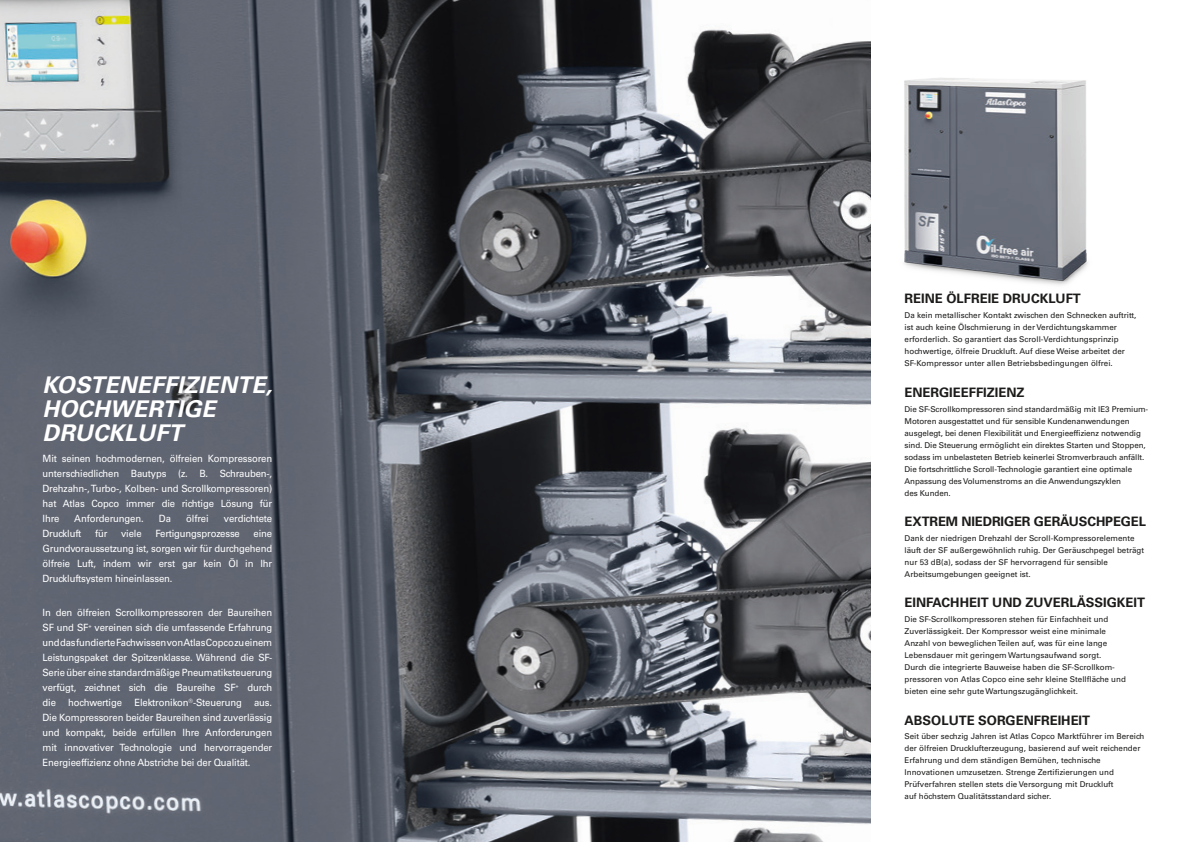
<style>
.page{position:relative;width:1191px;height:842px;background:#fff}
.page>*{position:absolute;margin:0;border:0;box-sizing:border-box;transform-origin:0 0}
.t1{font:italic 700 23px/24px "Univers LT Std";letter-spacing:.01em;color:#fff}
.t2{font:700 13px "Univers LT Std";color:#1c1b1a}
.t3{font:10px/15px "Univers LT Std";letter-spacing:-.015em;color:#fff;text-align:justify;scale:.95 1}
.t4{font:8px/12px "Univers LT Std";color:#1c1b1a}
</style>
<div class="page">
<img style="left:0;top:0;width:871px;height:842px">
<img style="left:839px;top:16px;width:249px;height:319px">
<h1 class="t1" style="left:43px;top:373px;width:231px">KOSTENEFFIZIENTE,<br>HOCHWERTIGE<br>DRUCKLUFT</h1>
<p class="t3" style="left:43px;top:450px;width:243px">Mit seinen hochmodernen, ölfreien Kompressoren unterschiedlichen Bautyps (z. B. Schrauben-, Drehzahn-, Turbo-, Kolben- und Scrollkompressoren) hat Atlas Copco immer die richtige Lösung für Ihre</p>
<p class="t3" style="left:74px;top:510px;width:75px">Anforderungen.</p>
<p class="t3" style="left:159px;top:510px;width:14px">Da</p>
<p class="t3" style="left:186px;top:510px;width:25px">ölfrei</p>
<p class="t3" style="left:224px;top:510px;width:52px">verdichtete</p>
<p class="t3" style="left:43px;top:525px;width:42px">Druckluft</p>
<p class="t3" style="left:95px;top:525px;width:15px">für</p>
<p class="t3" style="left:121px;top:525px;width:23px">viele</p>
<p class="t3" style="left:155px;top:525px;width:91px">Fertigungsprozesse</p>
<p class="t3" style="left:43px;top:525px;width:243px;text-indent:211px">eine Grundvoraussetzung ist, sorgen wir für durchgehend ölfreie Luft, indem wir erst gar kein Öl in Ihr Druckluftsystem hineinlassen.</p>
<p class="t3" style="left:43px;top:605px;width:243px">In den ölfreien Scrollkompressoren der Baureihen SF und SF<sup>+</sup> vereinen sich die umfassende Erfahrung und das fundierte Fachwissen von Atlas Copco zu einem Leistungspaket der Spitzenklasse. Während die SF-Serie über eine standardmäßige Pneumatiksteuerung verfügt, zeichnet sich die Baureihe SF<sup>+</sup> durch die hochwertige Elektronikon<sup>®</sup>-Steuerung aus.<br>Die Kompressoren beider Baureihen sind zuverlässig und kompakt, beide erfüllen Ihre Anforderungen mit innovativer Technologie und hervorragender Energieeffizienz ohne Abstriche bei der Qualität.</p>
<h2 class="t2" style="left:904px;top:291px;width:178px">REINE ÖLFREIE DRUCKLUFT</h2>
<p class="t4" style="left:904px;top:310px;width:233px">Da kein metallischer Kontakt zwischen den Schnecken auftritt, ist auch keine Ölschmierung in der Verdichtungskammer erforderlich. So garantiert das Scroll-Verdichtungsprinzip hochwertige, ölfreie Druckluft. Auf diese Weise arbeitet der SF-Kompressor unter allen Betriebsbedingungen ölfrei.</p>
<h2 class="t2" style="left:904px;top:385px;width:121px">ENERGIEEFFIZIENZ</h2>
<p class="t4" style="left:904px;top:403px;width:245px">Die SF-Scrollkompressoren sind standardmäßig mit IE3 Premium-Motoren ausgestattet und für sensible Kundenanwendungen ausgelegt, bei denen Flexibilität und Energieeffizienz notwendig sind. Die Steuerung ermöglicht ein direktes Starten und Stoppen, sodass im unbelasteten Betrieb keinerlei Stromverbrauch anfällt.<br>Die fortschrittliche Scroll-Technologie garantiert eine optimale Anpassung des Volumenstroms an die Anwendungszyklen<br>des Kunden.</p>
<h2 class="t2" style="left:904px;top:514px;width:243px">EXTREM NIEDRIGER GERÄUSCHPEGEL</h2>
<p class="t4" style="left:904px;top:532px;width:241px">Dank der niedrigen Drehzahl der Scroll-Kompressorelemente läuft der SF außergewöhnlich ruhig. Der Geräuschpegel beträgt nur 53 dB(a), sodass der SF hervorragend für sensible Arbeitsumgebungen geeignet ist.</p>
<h2 class="t2" style="left:904px;top:595px;width:242px">EINFACHHEIT UND ZUVERLÄSSIGKEIT</h2>
<p class="t4" style="left:904px;top:613px;width:223px">Die SF-Scrollkompressoren stehen für Einfachheit und Zuverlässigkeit. Der Kompressor weist eine minimale Anzahl von beweglichen Teilen auf, was für eine lange Lebensdauer mit geringem Wartungsaufwand sorgt.<br>Durch die integrierte Bauweise haben die SF-Scrollkom&shy;pressoren von Atlas Copco eine sehr kleine Stellfläche und bieten eine sehr gute Wartungszugänglichkeit.</p>
<h2 class="t2" style="left:904px;top:712px;width:187px">ABSOLUTE SORGENFREIHEIT</h2>
<p class="t4" style="left:904px;top:731px;width:241px">Seit über sechzig Jahren ist Atlas Copco Marktführer im Bereich der ölfreien Drucklufterzeugung, basierend auf weit reichender Erfahrung und dem ständigen Bemühen, technische Innovationen umzusetzen. Strenge Zertifizierungen und Prüfverfahren stellen stets die Versorgung mit Druckluft<br>auf höchstem Qualitätsstandard sicher.</p>
</div>
